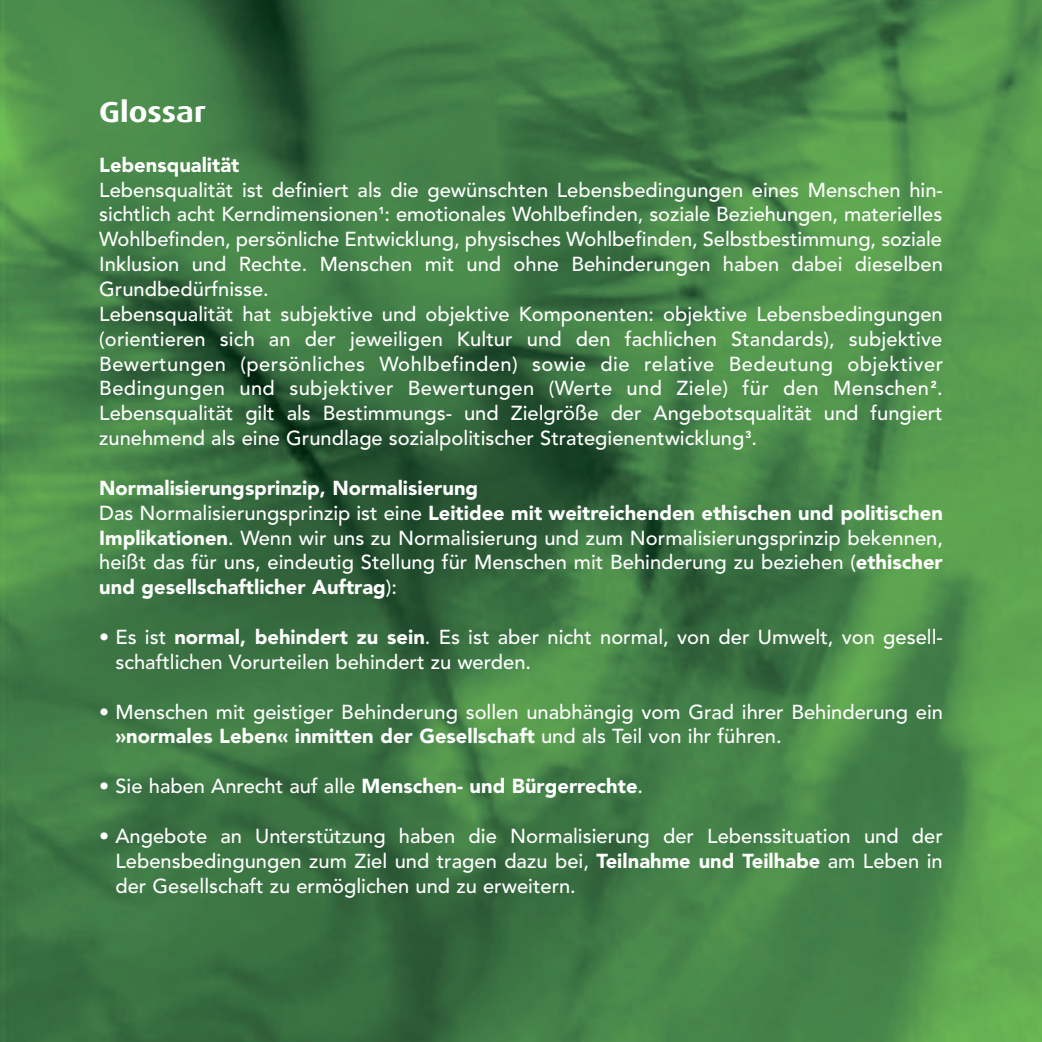
<style>
.page{position:relative;width:1042px;height:1042px;background:#fff}
.page>*{position:absolute;margin:0;border:0;box-sizing:border-box;transform-origin:0 0}
.t1{font:700 28.88px "Dax Wide";color:#fff}
.t2{font:500 20.12px/24.8px "Avenir";color:#fff}
.t3{font:900 20.12px "Avenir";color:#fff}
.s1{font-weight:900}
</style>
<div class="page">
<img style="left:0;top:0;width:1042px;height:1042px">
<h1 class="t1" style="left:99px;top:95px;width:108px">Glossar</h1>
<p class="t3" style="left:99px;top:156px;width:142px">Lebensqualität</p>
<p class="t2" style="left:99px;top:179px;width:845px">Lebensqualität ist definiert als die gewünschten Lebensbedingungen eines Menschen hin&shy;sichtlich acht Kerndimensionen<sup>1</sup>: emotionales Wohlbefinden, soziale Beziehungen, materielles Wohlbefinden, persönliche Entwicklung, physisches Wohlbefinden, Selbstbestimmung, soziale Inklusion und Rechte. Menschen mit und ohne Behinderungen haben dabei dieselben Grundbedürfnisse.<br>Lebensqualität hat subjektive und objektive Komponenten: objektive Lebensbedingungen (orientieren sich an der jeweiligen Kultur und den fachlichen Standards), subjektive Bewertungen (persönliches Wohlbefinden) sowie die relative Bedeutung objektiver Bedingungen und subjektiver Bewertungen (Werte und Ziele) für den Menschen <sup>2</sup>.<br>Lebensqualität gilt als Bestimmungs- und Zielgröße der Angebotsqualität und fungiert zunehmend als eine Grundlage sozialpolitischer Strategienentwicklung<sup>3</sup>.</p>
<p class="t2" style="left:99px;top:477px;width:845px"><span class="s1">Normalisierungsprinzip, Normalisierung<br></span>Das Normalisierungsprinzip ist eine <span class="s1">Leitidee mit weitreichenden ethischen und politischen Implikationen</span>. Wenn wir uns zu Normalisierung und zum Normalisierungsprinzip bekennen, heißt das für uns, eindeutig Stellung für Menschen mit Behinderung zu beziehen (<span class="s1">ethischer und gesellschaftlicher Auftrag</span>):</p>
<p class="t2" style="left:115px;top:626px;width:829px;text-indent:-16px">• Es ist <span class="s1">normal, behindert zu sein</span>. Es ist aber nicht normal, von der Umwelt, von gesell&shy;schaftlichen Vorurteilen behindert zu werden.</p>
<p class="t2" style="left:115px;top:701px;width:829px;text-indent:-16px">• Menschen mit geistiger Behinderung sollen unabhängig vom Grad ihrer Behinderung ein <span class="s1">»normales Leben« inmitten der Gesellschaft</span> und als Teil von ihr führen.</p>
<p class="t2" style="left:99px;top:775px;width:545px">• Sie haben Anrecht auf alle <span class="s1">Menschen- und Bürgerrechte</span>.</p>
<p class="t2" style="left:115px;top:825px;width:829px;text-align:justify;text-indent:-16px">• Angebote an Unterstützung haben die Normalisierung der Lebenssituation und der Lebensbedingungen zum Ziel und tragen dazu bei, <span class="s1">Teilnahme und Teilhabe</span> am Leben in der Gesellschaft zu ermöglichen und zu erweitern.</p>
</div>
